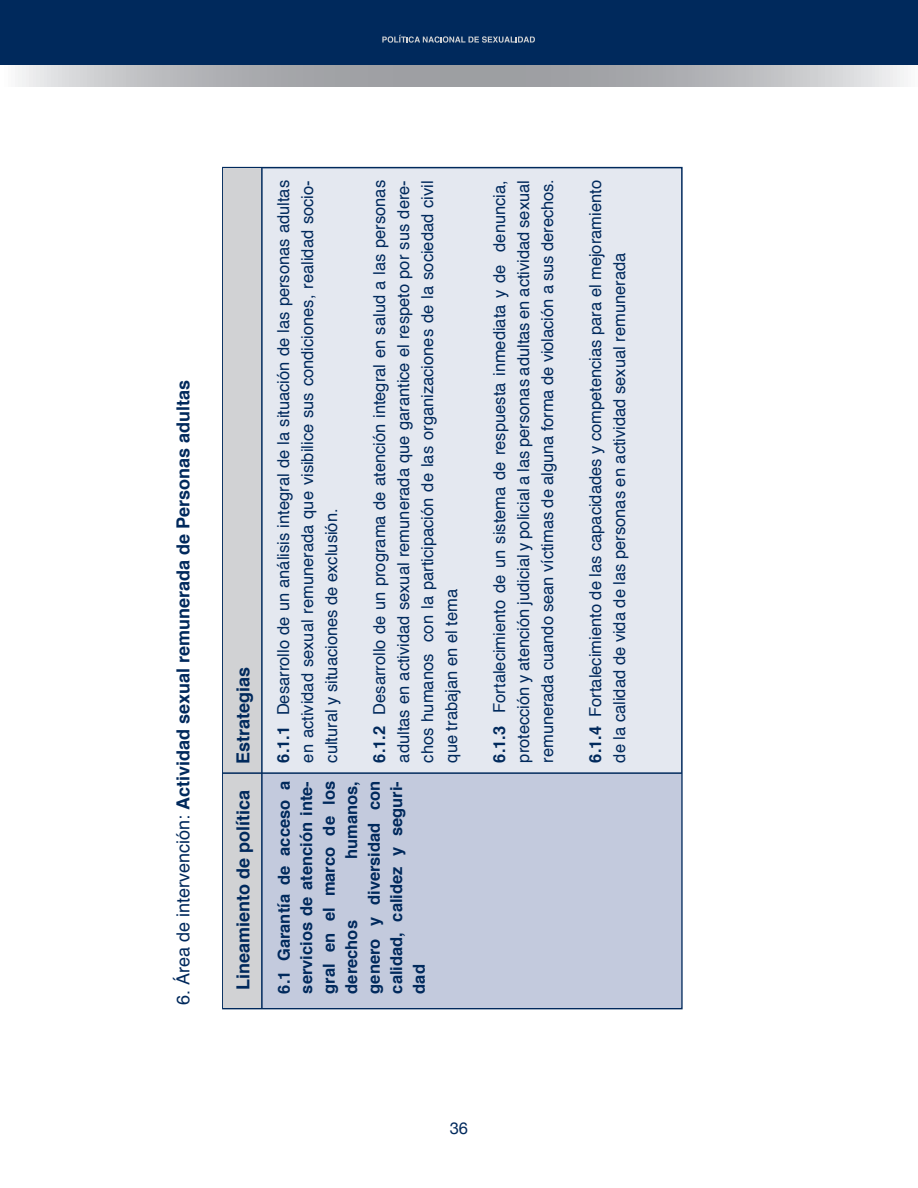
<style>
.page{position:relative;width:918px;height:1188px;background:#fff}
.page>*{position:absolute;margin:0;border:0;box-sizing:border-box;transform-origin:0 0}
.t1{font:700 18px "Helvetica";color:#00295c}
.t2{font:16.5px/24px "Helvetica";color:#00295c;text-align:justify}
.t3{font:700 16.5px/22.5px "Helvetica";color:#00295c;text-align:justify}
.t4{font:16.5px "Helvetica Neue";color:#00295c}
.s1{font-weight:400}
.s2{font-weight:700}
</style>
<div class="page">
<div style="left:223px;top:168px;width:459px;height:841px;background:#e4e8f0"></div>
<div style="left:247px;top:774px;width:434px;height:234px;background:#c3cadd"></div>
<div style="left:224px;top:168px;width:37px;height:840px;background:#d1d2d4"></div>
<svg style="left:0;top:64px;width:918px;height:22px;background:#afb2b7"></svg>
<div style="left:0;top:0;width:918px;height:64px;background:#00295c"></div>
<svg style="left:382px;top:35px;width:153px;height:8px"></svg>
<hr style="left:261px;top:168px;width:2px;height:841px;background:#00295c">
<hr style="left:222px;top:772px;width:460px;height:2px;background:#00295c">
<p class="t1" style="left:169px;top:1005px;width:627px;rotate:-90deg"><span class="s1">6. Área de intervención:</span> Actividad sexual remunerada de Personas adultas</p>
<p class="t1" style="left:229px;top:764px;width:99px;rotate:-90deg">Estrategias</p>
<p class="t1" style="left:229px;top:990px;width:202px;rotate:-90deg">Lineamiento de política</p>
<p class="t2" style="left:272px;top:763px;width:584px;rotate:-90deg"><span class="s2">6.1.1</span> Desarrollo de un análisis integral de la situación de las personas adultas en actividad sexual remunerada que visibilice sus condiciones, realidad socio&shy;cultural y situaciones de exclusión.</p>
<p class="t2" style="left:368px;top:763px;width:584px;rotate:-90deg"><span class="s2">6.1.2</span> Desarrollo de un programa de atención integral en salud a las personas adultas en actividad sexual remunerada que garantice el respeto por sus dere&shy;chos humanos con la participación de las organizaciones de la sociedad civil que trabajan en el tema</p>
<p class="t2" style="left:488px;top:763px;width:585px;rotate:-90deg"><span class="s2">6.1.3</span> Fortalecimiento de un sistema de respuesta inmediata y de denuncia, protección y atención judicial y policial a las personas adultas en actividad sexual remunerada cuando sean víctimas de alguna forma de violación a sus derechos.</p>
<p class="t2" style="left:584px;top:763px;width:584px;rotate:-90deg"><span class="s2">6.1.4</span> Fortalecimiento de las capacidades y competencias para el mejoramiento de la calidad de vida de las personas en actividad sexual remunerada</p>
<p class="t3" style="left:273px;top:994px;width:214px;rotate:-90deg">6.1 Garantía de acceso a servicios de atención inte&shy;gral en el marco de los derechos</p>
<p class="t3" style="left:340px;top:994px;width:214px;text-indent:135px;rotate:-90deg">humanos, genero y diversidad con calidad, calidez y seguri-</p>
<p class="t3" style="left:408px;top:994px;width:31px;rotate:-90deg">dad</p>
<p class="t4" style="left:450px;top:1118px;width:20px">36</p>
</div>
